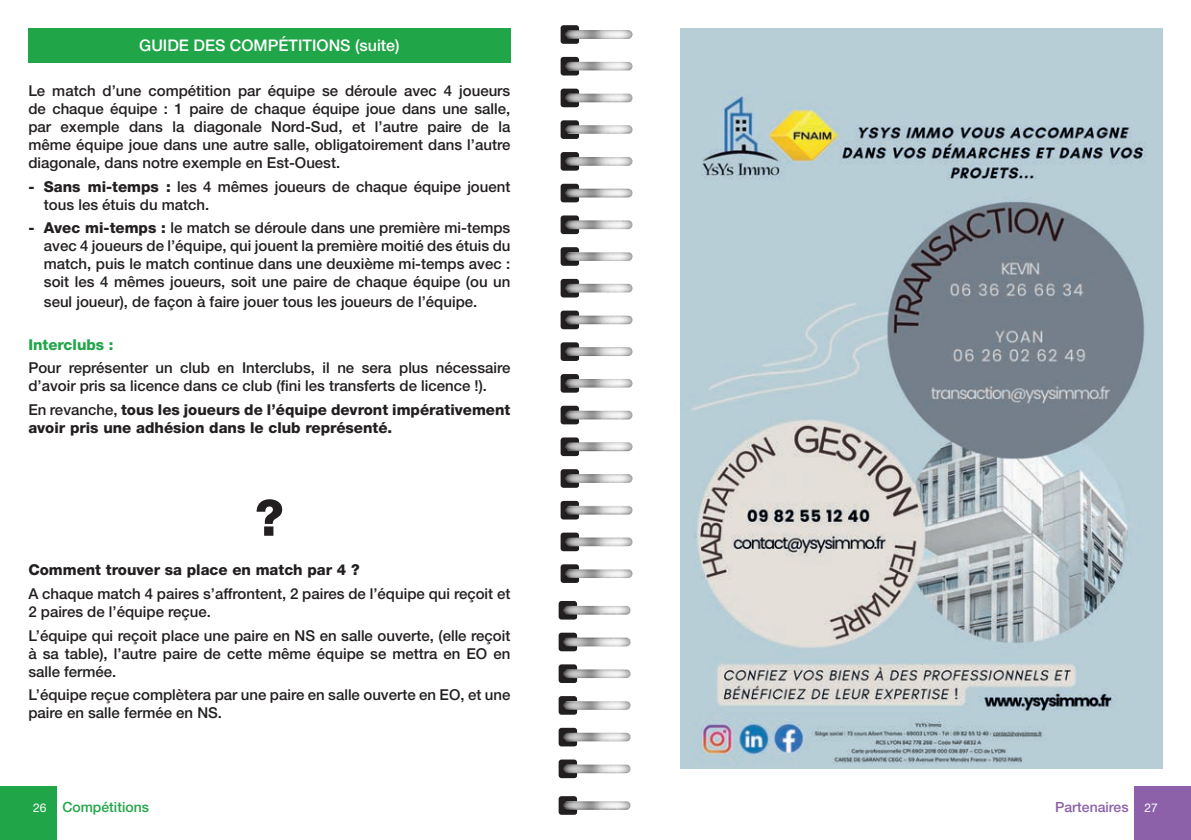
<style>
.page{position:relative;width:1191px;height:840px;background:#fff}
.page>*{position:absolute;margin:0;border:0;box-sizing:border-box;transform-origin:0 0}
.t1{font:800 50px "Helvetica Neue LT Std";color:#231f20}
.t2{font:500 16px "Helvetica Neue LT Std";color:#fff}
.t3{font:500 15px/18px "Helvetica Neue LT Std";color:#231f20}
.t4{font:800 15px/18px "Helvetica Neue LT Std";color:#231f20}
.t5{font:800 15px "Helvetica Neue LT Std";color:#21a549}
.t6{font:500 14px "Helvetica Neue LT Std";color:#21a549}
.t7{font:500 14px "Helvetica Neue LT Std";color:#8c61a9}
.s1{font-weight:800}
.s2{font-weight:500}
.s3{font-weight:400;font-size:12px;color:#fff}
</style>
<div class="page">
<div style="left:1134px;top:785px;width:57px;height:54px;background:#8c61a9"></div>
<div style="left:0;top:785px;width:57px;height:54px;background:#21a549"></div>
<div style="left:28px;top:28px;width:482px;height:34px;background:#21a549"></div>
<img style="left:680px;top:28px;width:482px;height:739px">
<div style="left:560px;top:25px;width:19px;height:19px;background:#231f20;border-radius:3px"></div>
<img style="left:565px;top:30px;width:67px;height:9px">
<div style="left:560px;top:57px;width:19px;height:18px;background:#231f20;border-radius:3px"></div>
<img style="left:565px;top:62px;width:67px;height:9px">
<div style="left:560px;top:89px;width:19px;height:18px;background:#231f20;border-radius:3px"></div>
<img style="left:569px;top:102px;width:10px;height:5px">
<img style="left:565px;top:93px;width:67px;height:9px">
<div style="left:560px;top:120px;width:19px;height:19px;background:#231f20;border-radius:3px"></div>
<img style="left:565px;top:125px;width:67px;height:9px">
<div style="left:560px;top:152px;width:19px;height:18px;background:#231f20;border-radius:3px"></div>
<img style="left:565px;top:157px;width:67px;height:9px">
<div style="left:560px;top:184px;width:19px;height:18px;background:#231f20;border-radius:3px"></div>
<img style="left:565px;top:188px;width:67px;height:9px">
<div style="left:560px;top:215px;width:19px;height:19px;background:#231f20;border-radius:3px"></div>
<img style="left:565px;top:220px;width:67px;height:9px">
<div style="left:560px;top:247px;width:19px;height:19px;background:#231f20;border-radius:3px"></div>
<img style="left:565px;top:252px;width:67px;height:9px">
<div style="left:560px;top:279px;width:19px;height:18px;background:#231f20;border-radius:3px"></div>
<img style="left:568px;top:283px;width:11px;height:14px">
<img style="left:565px;top:284px;width:67px;height:8px">
<div style="left:560px;top:310px;width:19px;height:19px;background:#231f20;border-radius:3px"></div>
<img style="left:565px;top:315px;width:67px;height:9px">
<div style="left:560px;top:342px;width:19px;height:19px;background:#231f20;border-radius:3px"></div>
<img style="left:565px;top:347px;width:67px;height:9px">
<div style="left:560px;top:374px;width:19px;height:18px;background:#231f20;border-radius:3px"></div>
<img style="left:568px;top:387px;width:11px;height:5px">
<img style="left:565px;top:379px;width:67px;height:8px">
<div style="left:560px;top:405px;width:19px;height:19px;background:#231f20;border-radius:3px"></div>
<img style="left:565px;top:410px;width:67px;height:9px">
<div style="left:560px;top:437px;width:19px;height:19px;background:#231f20;border-radius:3px"></div>
<img style="left:565px;top:442px;width:67px;height:9px">
<div style="left:560px;top:469px;width:19px;height:18px;background:#231f20;border-radius:3px"></div>
<img style="left:568px;top:482px;width:11px;height:5px">
<img style="left:565px;top:474px;width:67px;height:8px">
<div style="left:560px;top:500px;width:19px;height:19px;background:#231f20;border-radius:3px"></div>
<img style="left:565px;top:505px;width:67px;height:9px">
<div style="left:560px;top:532px;width:19px;height:19px;background:#231f20;border-radius:3px"></div>
<img style="left:565px;top:537px;width:67px;height:9px">
<div style="left:560px;top:564px;width:19px;height:18px;background:#231f20;border-radius:3px"></div>
<img style="left:568px;top:577px;width:11px;height:5px">
<img style="left:565px;top:569px;width:67px;height:8px">
<div style="left:558px;top:600px;width:19px;height:19px;background:#231f20;border-radius:3px"></div>
<img style="left:563px;top:605px;width:67px;height:9px">
<div style="left:558px;top:632px;width:19px;height:19px;background:#231f20;border-radius:3px"></div>
<img style="left:563px;top:637px;width:67px;height:9px">
<div style="left:558px;top:664px;width:19px;height:18px;background:#231f20;border-radius:3px"></div>
<img style="left:566px;top:677px;width:11px;height:5px">
<img style="left:563px;top:669px;width:67px;height:8px">
<svg style="left:558px;top:695px;width:19px;height:19px"></svg>
<img style="left:563px;top:699px;width:14px;height:14px">
<img style="left:563px;top:700px;width:67px;height:9px">
<div style="left:558px;top:727px;width:19px;height:19px;background:#231f20;border-radius:3px"></div>
<img style="left:563px;top:732px;width:67px;height:9px">
<div style="left:558px;top:759px;width:19px;height:18px;background:#231f20;border-radius:3px"></div>
<img style="left:565px;top:772px;width:12px;height:5px">
<img style="left:563px;top:764px;width:67px;height:8px">
<svg style="left:558px;top:795px;width:19px;height:19px"></svg>
<img style="left:563px;top:799px;width:14px;height:14px">
<img style="left:563px;top:800px;width:67px;height:9px">
<p class="t2" style="left:139px;top:36px;width:262px">GUIDE DES COMPÉTITIONS (suite)</p>
<p class="t3" style="left:28px;top:81px;width:483px;text-align:justify">Le match d’une compétition par équipe se déroule avec 4 joueurs de chaque équipe : 1 paire de chaque équipe joue dans une salle, par exemple dans la diagonale Nord-Sud, et l’autre paire de la même équipe joue dans une autre salle, obligatoirement dans l’autre diagonale, dans notre exemple en Est-Ouest.</p>
<p class="t3" style="left:44px;top:177px;width:468px;text-indent:-16px"><span class="s1">- Sans mi-temps :</span> les 4 mêmes joueurs de chaque équipe jouent tous les étuis du match.</p>
<p class="t3" style="left:44px;top:218px;width:468px;text-align:justify;text-indent:-16px"><span class="s1">- Avec mi-temps :</span> le match se déroule dans une première mi-temps avec 4 joueurs de l’équipe, qui jouent la première moitié des étuis du match, puis le match continue dans une deuxième mi-temps avec : soit les 4 mêmes joueurs, soit une paire de chaque équipe (ou un seul joueur), de façon à faire jouer tous les joueurs de l’équipe.</p>
<p class="t5" style="left:28px;top:335px;width:87px">Interclubs :</p>
<p class="t3" style="left:28px;top:358px;width:483px">Pour représenter un club en Interclubs, il ne sera plus nécessaire d’avoir pris sa licence dans ce club (fini les transferts de licence !).</p>
<p class="t4" style="left:28px;top:400px;width:483px"><span class="s2">En revanche,</span> tous les joueurs de l’équipe devront impérativement avoir pris une adhésion dans le club représenté.</p>
<p class="t1" style="left:255px;top:488px;width:30px">?</p>
<p class="t4" style="left:28px;top:560px;width:333px">Comment trouver sa place en match par 4 ?</p>
<p class="t3" style="left:28px;top:584px;width:483px">A chaque match 4 paires s’affrontent, 2 paires de l’équipe qui reçoit et<br>2 paires de l’équipe reçue.</p>
<p class="t3" style="left:28px;top:625px;width:483px;text-align:justify">L’équipe qui reçoit place une paire en NS en salle ouverte, (elle reçoit à sa table), l’autre paire de cette même équipe se mettra en EO en salle fermée.</p>
<p class="t3" style="left:28px;top:685px;width:483px">L’équipe reçue complètera par une paire en salle ouverte en EO, et une paire en salle fermée en NS.</p>
<p class="t6" style="left:33px;top:797px;width:117px"><span class="s3">26</span> Compétitions</p>
<p class="t7" style="left:1055px;top:797px;width:104px">Partenaires <span class="s3">27</span></p>
</div>
